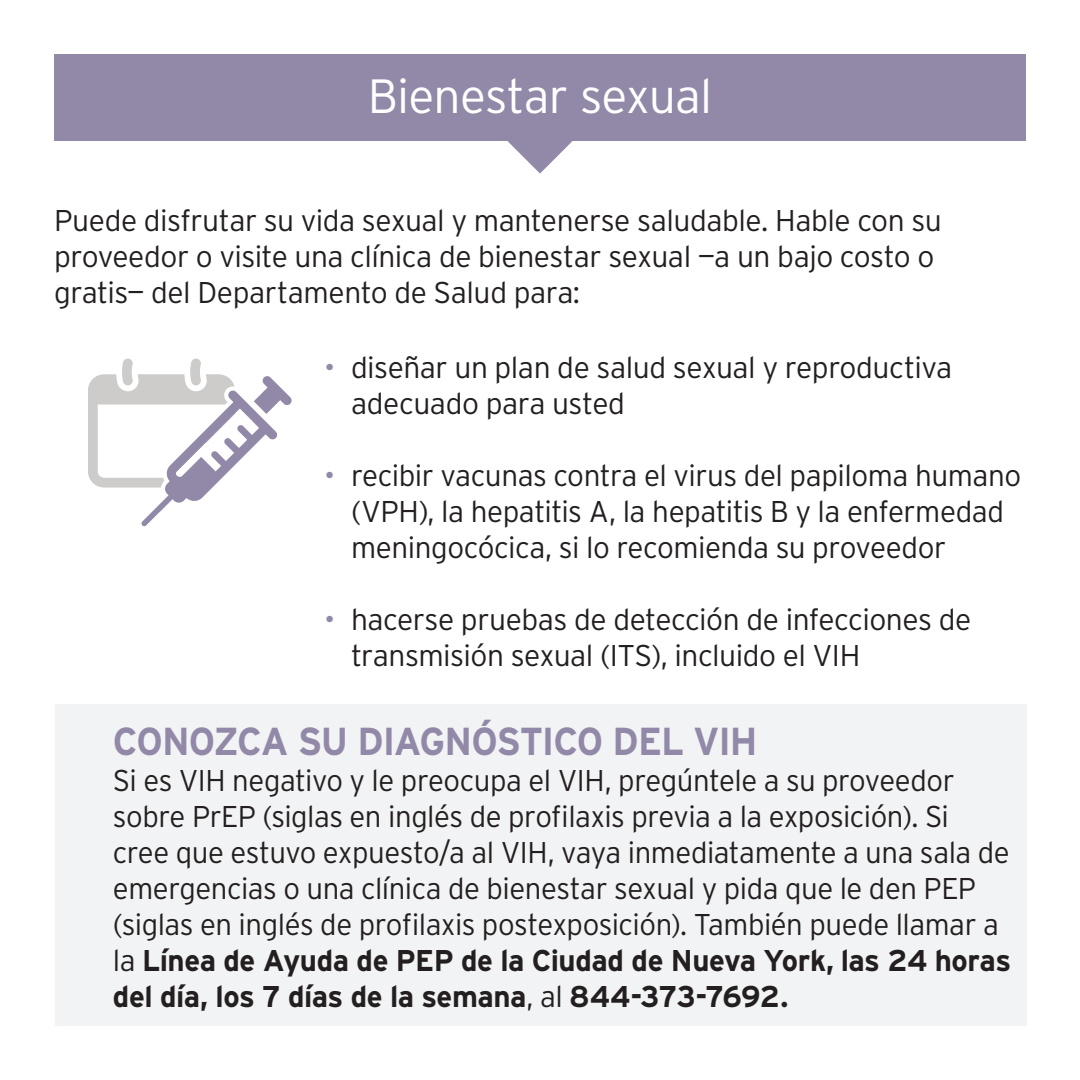
<style>
.page{position:relative;width:1080px;height:1080px;background:#fff}
.page>*{position:absolute;margin:0;border:0;box-sizing:border-box;transform-origin:0 0}
.hed{font:300 48px "Interstate";letter-spacing:-.02em;color:#fff}
.Help{font:700 39px "Interstate";letter-spacing:-.035em;color:#9288a8;scale:.95 1}
.body_bullet_Purple{font:300 30px/36px "Interstate";letter-spacing:-.015em;color:#231f20}
.body_bullet_Gray{font:300 30px/36px "Interstate";letter-spacing:-.015em;color:#231f20}
.s1{color:#9288a8}
.s2{font-weight:700}
</style>
<div class="page">
<svg style="left:442px;top:140px;width:196px;height:34px"></svg>
<div style="left:54px;top:54px;width:972px;height:86px;background:#9288a8"></div>
<svg style="left:88px;top:359px;width:204px;height:167px"></svg>
<div style="left:55px;top:704px;width:972px;height:322px;background:#f2f3f4"></div>
<p class="hed" style="left:368px;top:69px;width:346px">Bienestar sexual</p>
<p class="body_bullet_Gray" style="left:54px;top:202px;width:889px">Puede disfrutar su vida sexual y mantenerse saludable. Hable con su proveedor o visite una clínica de bienestar sexual —a un bajo costo o gratis— del Departamento de Salud para:</p>
<p class="body_bullet_Purple" style="left:351px;top:349px;width:603px;text-indent:-27px"><span class="s1">•</span> diseñar un plan de salud sexual y reproductiva adecuado para usted</p>
<p class="body_bullet_Purple" style="left:351px;top:457px;width:672px;text-indent:-27px"><span class="s1">•</span> recibir vacunas contra el virus del papiloma humano (VPH), la hepatitis A, la hepatitis B y la enfermedad meningocócica, si lo recomienda su proveedor</p>
<p class="body_bullet_Purple" style="left:351px;top:601px;width:622px;text-indent:-27px"><span class="s1">•</span> hacerse pruebas de detección de infecciones de transmisión sexual (ITS), incluido el VIH</p>
<p class="Help" style="left:113px;top:720px;width:680px">CONOZCA SU DIAGNÓSTICO DEL VIH</p>
<p class="body_bullet_Purple" style="left:113px;top:762px;width:900px">Si es VIH negativo y le preocupa el VIH, pregúntele a su proveedor sobre PrEP (siglas en inglés de profilaxis previa a la exposición). Si cree que estuvo expuesto/a al VIH, vaya inmediatamente a una sala de emergencias o una clínica de bienestar sexual y pida que le den PEP (siglas en inglés de profilaxis postexposición). También puede llamar a la <span class="s2">Línea de Ayuda de PEP de la Ciudad de Nueva York, las 24 horas del día, los 7 días de la semana</span>, al <span class="s2">844-373-7692.</span></p>
</div>
